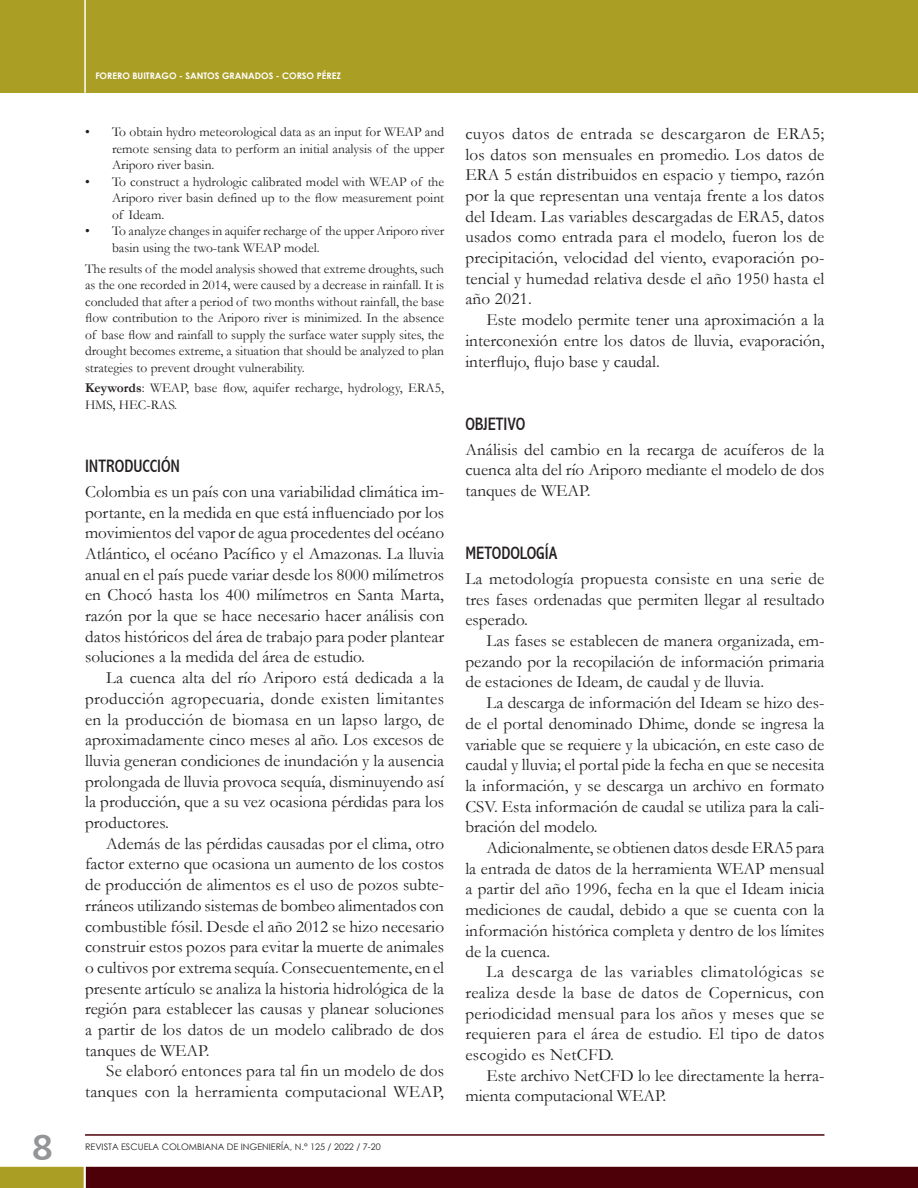
<style>
.page{position:relative;width:918px;height:1188px;background:#fff}
.page>*{position:absolute;margin:0;border:0;box-sizing:border-box;transform-origin:0 0}
.t1{font:36px "Humanist 777 BT Bold B";color:#939598}
.n1{font:condensed 18px "Abadi";color:#231f20}
.C__de_texto{font:17.25px/20.7px "Garamond";color:#231f20;text-align:justify}
.pp{font:17.25px/20.7px "Garamond";color:#231f20;text-align:justify}
.abstract{font:13.5px/16.5px "Garamond";color:#231f20;text-align:justify}
.t2{font:9px "Century Gothic";color:#231f20}
.t3{font:700 9px "Century Gothic";color:#fff}
.s1{font-weight:700}
</style>
<div class="page">
<hr style="left:85px;top:1134px;width:739px;height:2px;background:#4e0009">
<svg style="left:0;top:1166px;width:918px;height:22px;background:#5c1714"></svg>
<div style="left:0;top:0;width:918px;height:93px;background:#aa9e25"></div>
<hr style="left:84px;top:0;width:2px;height:93px;background:#fff">
<p class="t1" style="left:32px;top:1125px;width:23px">8</p>
<p class="t3" style="left:95px;top:69px;width:247px">FORERO BUITRAGO - SANTOS GRANADOS - CORSO PÉREZ</p>
<p class="abstract" style="left:112px;top:124px;width:334px;text-indent:-27px">• To obtain hydro meteorological data as an input for WEAP and remote sensing data to perform an initial analysis of the upper Ariporo river basin.</p>
<p class="abstract" style="left:112px;top:173px;width:334px;text-indent:-27px">• To construct a hydrologic calibrated model with WEAP of the Ariporo river basin defined up to the flow measurement point of Ideam.</p>
<p class="abstract" style="left:112px;top:223px;width:334px;text-indent:-27px">• To analyze changes in aquifer recharge of the upper Ariporo river basin using the two-tank WEAP model.</p>
<p class="abstract" style="left:85px;top:260px;width:361px">The results of the model analysis showed that extreme droughts, such as the one recorded in 2014, were caused by a decrease in rainfall. It is concluded that after a period of two months without rainfall, the base flow contribution to the Ariporo river is minimized. In the absence of base flow and rainfall to supply the surface water supply sites, the drought becomes extreme, a situation that should be analyzed to plan strategies to prevent drought vulnerability.</p>
<p class="abstract" style="left:85px;top:380px;width:361px"><span class="s1">Keywords</span>: WEAP, base flow, aquifer recharge, hydrology, ERA5,<br>HMS, HEC-RAS.</p>
<p class="n1" style="left:85px;top:455px;width:97px">INTRODUCCIÓN</p>
<p class="pp" style="left:85px;top:481px;width:361px">Colombia es un país con una variabilidad climática im&shy;portante, en la medida en que está influenciado por los movimientos del vapor de agua procedentes del océano Atlántico, el océano Pacífico y el Amazonas. La lluvia anual en el país puede variar desde los 8000 milímetros en Chocó hasta los 400 milímetros en Santa Marta, razón por la que se hace necesario hacer análisis con datos históricos del área de trabajo para poder plantear soluciones a la medida del área de estudio.</p>
<p class="C__de_texto" style="left:85px;top:667px;width:361px;text-indent:21px">La cuenca alta del río Ariporo está dedicada a la producción agropecuaria, donde existen limitantes en la producción de biomasa en un lapso largo, de aproximadamente cinco meses al año. Los excesos de lluvia generan condiciones de inundación y la ausencia prolongada de lluvia provoca sequía, disminuyendo así la producción, que a su vez ocasiona pérdidas para los productores.</p>
<p class="C__de_texto" style="left:85px;top:833px;width:361px;text-indent:21px">Además de las pérdidas causadas por el clima, otro factor externo que ocasiona un aumento de los costos de producción de alimentos es el uso de pozos subte&shy;rráneos utilizando sistemas de bombeo alimentados con combustible fósil. Desde el año 2012 se hizo necesario construir estos pozos para evitar la muerte de animales o cultivos por extrema sequía. Consecuentemente, en el presente artículo se analiza la historia hidrológica de la región para establecer las causas y planear soluciones a partir de los datos de un modelo calibrado de dos tanques de WEAP.</p>
<p class="C__de_texto" style="left:85px;top:1060px;width:361px;text-align:right">Se elaboró entonces para tal fin un modelo de dos tanques con la herramienta computacional WEAP,</p>
<p class="t2" style="left:85px;top:1141px;width:297px">REVISTA ESCUELA COLOMBIANA DE INGENIERÍA, N.° 125 / 2022 / 7-20</p>
<p class="C__de_texto" style="left:465px;top:123px;width:361px">cuyos datos de entrada se descargaron de ERA5; los datos son mensuales en promedio. Los datos de ERA 5 están distribuidos en espacio y tiempo, razón por la que representan una ventaja frente a los datos del Ideam. Las variables descargadas de ERA5, datos usados como entrada para el modelo, fueron los de precipitación, velocidad del viento, evaporación po&shy;tencial y humedad relativa desde el año 1950 hasta el año 2021.</p>
<p class="C__de_texto" style="left:465px;top:309px;width:361px;text-indent:21px">Este modelo permite tener una aproximación a la interconexión entre los datos de lluvia, evaporación, interflujo, flujo base y caudal.</p>
<p class="n1" style="left:465px;top:413px;width:62px">OBJETIVO</p>
<p class="pp" style="left:465px;top:438px;width:361px">Análisis del cambio en la recarga de acuíferos de la cuenca alta del río Ariporo mediante el modelo de dos tanques de WEAP.</p>
<p class="n1" style="left:465px;top:542px;width:93px">METODOLOGÍA</p>
<p class="pp" style="left:465px;top:568px;width:361px">La metodología propuesta consiste en una serie de tres fases ordenadas que permiten llegar al resultado esperado.</p>
<p class="C__de_texto" style="left:465px;top:630px;width:361px;text-indent:21px">Las fases se establecen de manera organizada, em&shy;pezando por la recopilación de información primaria de estaciones de Ideam, de caudal y de lluvia.</p>
<p class="C__de_texto" style="left:465px;top:692px;width:361px;text-indent:21px">La descarga de información del Ideam se hizo des&shy;de el portal denominado Dhime, donde se ingresa la variable que se requiere y la ubicación, en este caso de caudal y lluvia; el portal pide la fecha en que se necesita la información, y se descarga un archivo en formato CSV. Esta información de caudal se utiliza para la cali&shy;bración del modelo.</p>
<p class="C__de_texto" style="left:465px;top:837px;width:361px;text-indent:21px">Adicionalmente, se obtienen datos desde ERA5 para la entrada de datos de la herramienta WEAP mensual a partir del año 1996, fecha en la que el Ideam inicia mediciones de caudal, debido a que se cuenta con la información histórica completa y dentro de los límites de la cuenca.</p>
<p class="C__de_texto" style="left:465px;top:961px;width:361px;text-indent:21px">La descarga de las variables climatológicas se realiza desde la base de datos de Copernicus, con periodicidad mensual para los años y meses que se requieren para el área de estudio. El tipo de datos escogido es NetCFD.</p>
<p class="C__de_texto" style="left:465px;top:1064px;width:361px;text-indent:21px">Este archivo NetCFD lo lee directamente la herra&shy;mienta computacional WEAP.</p>
</div>
